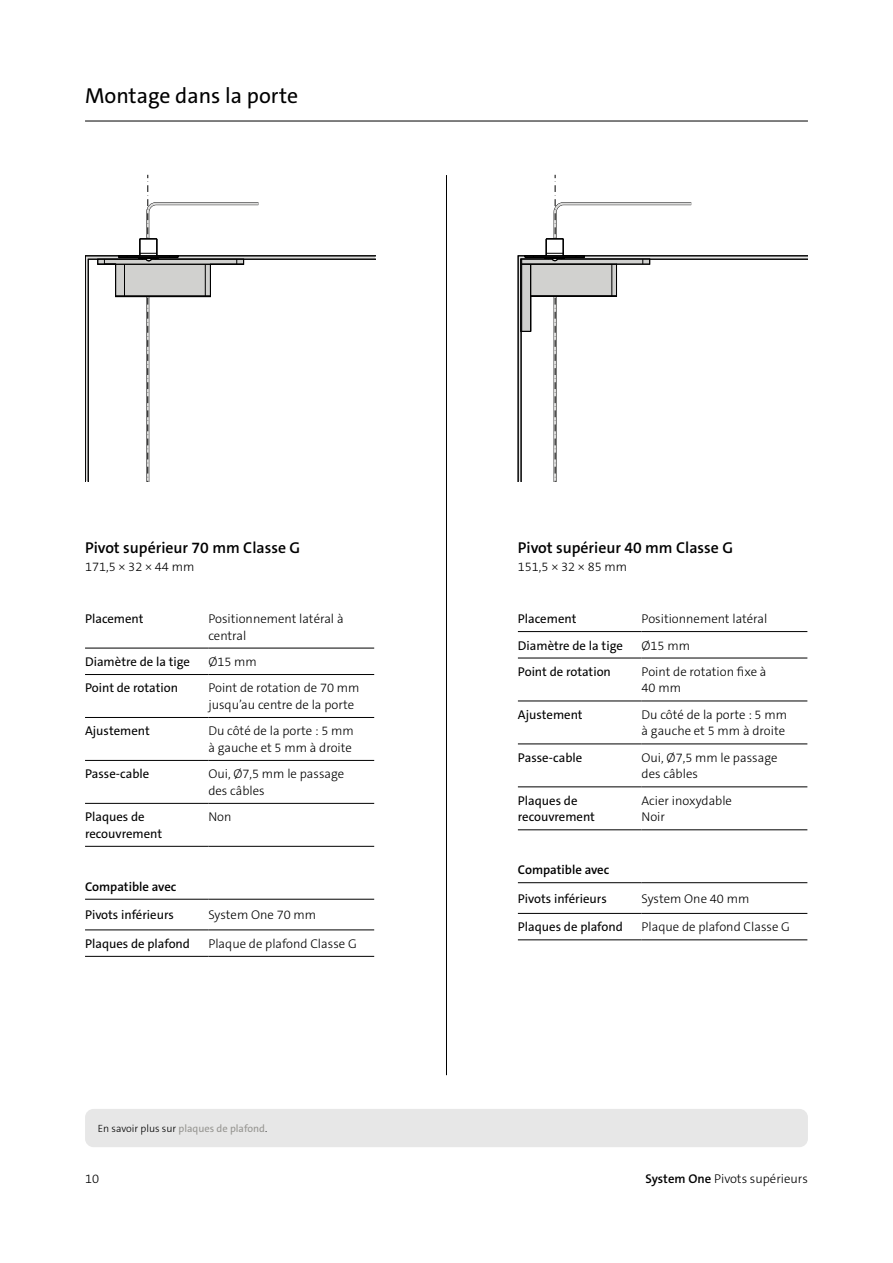
<style>
.page{position:relative;width:893px;height:1263px;background:#fff}
.page>*{position:absolute;margin:0;border:0;box-sizing:border-box;transform-origin:0 0}
.Heading_2{font:21.75px "The Sans C5";color:#000}
.Heading_4{font:600 15.75px "The Sans C5";color:#000}
.Table_-_Basic_paragraph{font:300 12.75px/16.5px "The Sans C5";color:#000}
.Table_-_Heading_2{font:12.75px/16.5px "The Sans C5";color:#000}
.Table_-_Heading_1{font:600 12.75px "The Sans C5";color:#000}
.Note{font:300 10.5px "The Sans C5";color:#000}
.s1{font-weight:400;color:#959490}
.s2{font-weight:600}
</style>
<div class="page">
<svg style="left:88px;top:259px;width:287px;height:222px"></svg>
<svg style="left:97px;top:175px;width:164px;height:306px"></svg>
<svg style="left:520px;top:175px;width:174px;height:306px"></svg>
<hr style="left:518px;top:631px;width:124px;height:1px;background:#000">
<hr style="left:518px;top:658px;width:124px;height:1px;background:#000">
<hr style="left:518px;top:701px;width:124px;height:1px;background:#000">
<hr style="left:642px;top:631px;width:165px;height:1px;background:#000">
<hr style="left:642px;top:658px;width:165px;height:1px;background:#000">
<hr style="left:642px;top:701px;width:165px;height:1px;background:#000">
<hr style="left:642px;top:939px;width:165px;height:1px;background:#000">
<hr style="left:642px;top:829px;width:165px;height:1px;background:#000">
<hr style="left:518px;top:939px;width:124px;height:1px;background:#000">
<hr style="left:518px;top:787px;width:124px;height:1px;background:#000">
<hr style="left:642px;top:787px;width:165px;height:1px;background:#000">
<hr style="left:518px;top:829px;width:124px;height:1px;background:#000">
<hr style="left:518px;top:744px;width:124px;height:1px;background:#000">
<hr style="left:642px;top:744px;width:165px;height:1px;background:#000">
<hr style="left:518px;top:882px;width:124px;height:1px;background:#000">
<hr style="left:518px;top:913px;width:124px;height:1px;background:#000">
<hr style="left:642px;top:882px;width:165px;height:1px;background:#000">
<hr style="left:642px;top:913px;width:165px;height:1px;background:#000">
<hr style="left:85px;top:648px;width:123px;height:1px;background:#000">
<hr style="left:208px;top:648px;width:166px;height:1px;background:#000">
<hr style="left:85px;top:674px;width:123px;height:1px;background:#000">
<hr style="left:208px;top:674px;width:166px;height:1px;background:#000">
<hr style="left:85px;top:717px;width:123px;height:1px;background:#000">
<hr style="left:208px;top:717px;width:166px;height:1px;background:#000">
<hr style="left:208px;top:956px;width:166px;height:1px;background:#000">
<hr style="left:85px;top:956px;width:123px;height:1px;background:#000">
<hr style="left:85px;top:803px;width:123px;height:1px;background:#000">
<hr style="left:208px;top:803px;width:166px;height:1px;background:#000">
<hr style="left:85px;top:846px;width:123px;height:1px;background:#000">
<hr style="left:208px;top:846px;width:166px;height:1px;background:#000">
<hr style="left:85px;top:760px;width:123px;height:1px;background:#000">
<hr style="left:208px;top:760px;width:166px;height:1px;background:#000">
<hr style="left:85px;top:899px;width:123px;height:1px;background:#000">
<hr style="left:85px;top:930px;width:123px;height:1px;background:#000">
<hr style="left:208px;top:899px;width:166px;height:1px;background:#000">
<hr style="left:208px;top:930px;width:166px;height:1px;background:#000">
<hr style="left:85px;top:121px;width:723px;height:1px;background:#000">
<div style="left:85px;top:1109px;width:723px;height:38px;background:#e7e7e7;border-radius:9px"></div>
<hr style="left:446px;top:175px;width:1px;height:900px;background:#000">
<p class="Heading_2" style="left:85px;top:82px;width:215px">Montage dans la porte</p>
<p class="Heading_4" style="left:85px;top:538px;width:217px">Pivot supérieur 70 mm Classe G</p>
<p class="Table_-_Basic_paragraph" style="left:85px;top:559px;width:111px">171,5 × 32 × 44 mm</p>
<p class="Table_-_Heading_2" style="left:85px;top:611px;width:60px">Placement</p>
<p class="Table_-_Basic_paragraph" style="left:208px;top:611px;width:137px">Positionnement latéral à central</p>
<p class="Table_-_Heading_2" style="left:85px;top:653px;width:106px">Diamètre de la tige</p>
<p class="Table_-_Basic_paragraph" style="left:208px;top:653px;width:50px">Ø15 mm</p>
<p class="Table_-_Heading_2" style="left:85px;top:680px;width:95px">Point de rotation</p>
<p class="Table_-_Basic_paragraph" style="left:208px;top:680px;width:153px">Point de rotation de 70 mm jusqu’au centre de la porte</p>
<p class="Table_-_Heading_2" style="left:85px;top:723px;width:66px">Ajustement</p>
<p class="Table_-_Basic_paragraph" style="left:208px;top:723px;width:147px">Du côté de la porte : 5 mm</p>
<p class="Table_-_Basic_paragraph" style="left:208px;top:739px;width:145px">à gauche et 5 mm à droite</p>
<p class="Table_-_Heading_2" style="left:85px;top:766px;width:66px">Passe-cable</p>
<p class="Table_-_Basic_paragraph" style="left:208px;top:766px;width:137px">Oui, Ø7,5 mm le passage</p>
<p class="Table_-_Basic_paragraph" style="left:208px;top:782px;width:58px">des câbles</p>
<p class="Table_-_Heading_2" style="left:85px;top:809px;width:79px">Plaques de recouvrement</p>
<p class="Table_-_Basic_paragraph" style="left:208px;top:809px;width:25px">Non</p>
<p class="Table_-_Heading_1" style="left:85px;top:878px;width:93px">Compatible avec</p>
<p class="Table_-_Heading_2" style="left:85px;top:907px;width:90px">Pivots inférieurs</p>
<p class="Table_-_Basic_paragraph" style="left:208px;top:907px;width:109px">System One 70 mm</p>
<p class="Table_-_Heading_2" style="left:85px;top:935px;width:107px">Plaques de plafond</p>
<p class="Table_-_Basic_paragraph" style="left:208px;top:935px;width:150px">Plaque de plafond Classe G</p>
<p class="Note" style="left:98px;top:1121px;width:171px">En savoir plus sur <span class="s1">plaques de plafond</span>.</p>
<p class="Heading_4" style="left:518px;top:538px;width:217px">Pivot supérieur 40 mm Classe G</p>
<p class="Table_-_Basic_paragraph" style="left:518px;top:559px;width:111px">151,5 × 32 × 85 mm</p>
<p class="Table_-_Heading_2" style="left:518px;top:611px;width:60px">Placement</p>
<p class="Table_-_Basic_paragraph" style="left:642px;top:611px;width:127px">Positionnement latéral</p>
<p class="Table_-_Heading_2" style="left:518px;top:637px;width:106px">Diamètre de la tige</p>
<p class="Table_-_Basic_paragraph" style="left:642px;top:637px;width:50px">Ø15 mm</p>
<p class="Table_-_Heading_2" style="left:518px;top:663px;width:95px">Point de rotation</p>
<p class="Table_-_Basic_paragraph" style="left:642px;top:663px;width:126px">Point de rotation fixe à<br>40 mm</p>
<p class="Table_-_Heading_2" style="left:518px;top:706px;width:66px">Ajustement</p>
<p class="Table_-_Basic_paragraph" style="left:642px;top:706px;width:147px">Du côté de la porte : 5 mm</p>
<p class="Table_-_Basic_paragraph" style="left:642px;top:723px;width:145px">à gauche et 5 mm à droite</p>
<p class="Table_-_Heading_2" style="left:518px;top:749px;width:66px">Passe-cable</p>
<p class="Table_-_Basic_paragraph" style="left:642px;top:749px;width:137px">Oui, Ø7,5 mm le passage</p>
<p class="Table_-_Basic_paragraph" style="left:642px;top:766px;width:58px">des câbles</p>
<p class="Table_-_Heading_2" style="left:518px;top:792px;width:79px">Plaques de recouvrement</p>
<p class="Table_-_Basic_paragraph" style="left:642px;top:792px;width:92px">Acier inoxydable</p>
<p class="Table_-_Basic_paragraph" style="left:642px;top:809px;width:25px">Noir</p>
<p class="Table_-_Heading_1" style="left:518px;top:862px;width:93px">Compatible avec</p>
<p class="Table_-_Heading_2" style="left:518px;top:890px;width:90px">Pivots inférieurs</p>
<p class="Table_-_Basic_paragraph" style="left:642px;top:890px;width:109px">System One 40 mm</p>
<p class="Table_-_Heading_2" style="left:518px;top:919px;width:107px">Plaques de plafond</p>
<p class="Table_-_Basic_paragraph" style="left:642px;top:919px;width:150px">Plaque de plafond Classe G</p>
<p class="Table_-_Basic_paragraph" style="left:85px;top:1171px;width:16px">10</p>
<p class="Table_-_Basic_paragraph" style="left:646px;top:1171px;width:164px"><span class="s2">System One</span> Pivots supérieurs</p>
</div>
